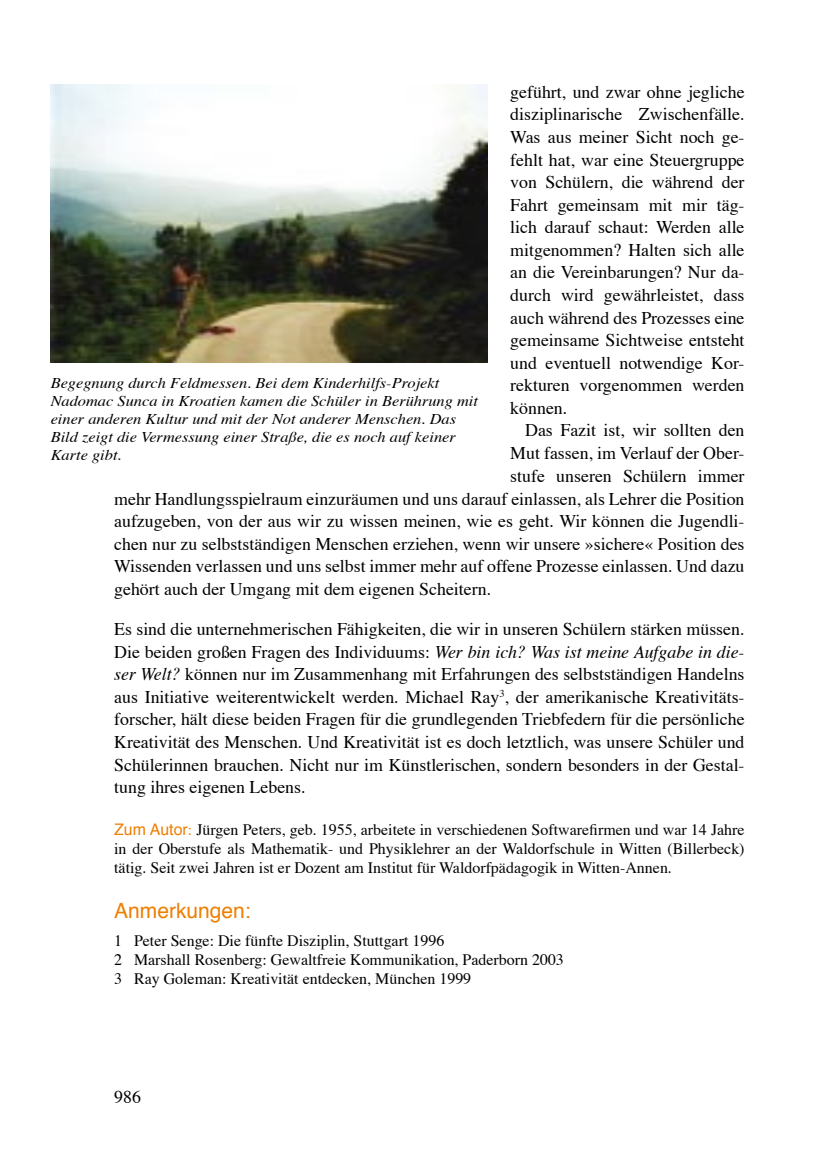
<style>
.page{position:relative;width:829px;height:1176px;background:#fff}
.page>*{position:absolute;margin:0;border:0;box-sizing:border-box;transform-origin:0 0}
.t1{font:21px "Helvetica";color:#ee7f00}
.t2{font:17.85px/22.6px "Times";color:#000;text-align:justify}
.t3{font:15.92px/19.1px "Times";color:#000;text-align:justify}
.t4{font:italic 14.88px/17.8px "Times";color:#000;scale:1.1 1}
.s1{font-style:italic}
.s2{font-family:"Helvetica";color:#ee7f00}
.s3{color:#ee7f00}
</style>
<div class="page">
<img style="left:51px;top:84px;width:436px;height:278px">
<p class="t2" style="left:510px;top:81px;width:236px">geführt, und zwar ohne jegliche disziplinarische Zwischenfälle.<br>Was aus meiner Sicht noch ge&shy;fehlt hat, war eine Steuergruppe von Schülern, die während der Fahrt gemeinsam mit mir täg&shy;lich darauf schaut: Werden alle mitgenommen? Halten sich alle an die Vereinbarungen? Nur da&shy;durch wird gewährleistet, dass auch während des Prozesses eine gemeinsame Sichtweise entsteht und eventuell notwendige Kor&shy;rekturen vorgenommen werden können.</p>
<p class="t2" style="left:525px;top:420px;width:221px">Das Fazit ist, wir sollten den</p>
<p class="t2" style="left:510px;top:443px;width:236px">Mut fassen, im Verlauf der Ober-</p>
<p class="t2" style="left:510px;top:465px;width:236px">stufe unseren Schülern immer</p>
<p class="t2" style="left:114px;top:488px;width:631px">mehr Handlungsspielraum einzuräumen und uns darauf einlassen, als Lehrer die Position</p>
<p class="t2" style="left:114px;top:511px;width:631px">aufzugeben, von der aus wir zu wissen meinen, wie es geht. Wir können die Jugendli-</p>
<p class="t2" style="left:114px;top:533px;width:631px">chen nur zu selbstständigen Menschen erziehen, wenn wir unsere »sichere« Position des</p>
<p class="t2" style="left:114px;top:556px;width:631px">Wissenden verlassen und uns selbst immer mehr auf offene Prozesse einlassen. Und dazu</p>
<p class="t2" style="left:114px;top:579px;width:378px">gehört auch der Umgang mit dem eigenen Scheitern.</p>
<p class="t2" style="left:114px;top:619px;width:632px">Es sind die unternehmerischen Fähigkeiten, die wir in unseren Schülern stärken müssen.<br>Die beiden großen Fragen des Individuums: <span class="s1">Wer bin ich? Was ist meine Aufgabe in die&shy;ser Welt?</span> können nur im Zusammenhang mit Erfahrungen des selbstständigen Handelns aus Initiative weiterentwickelt werden. Michael Ray<sup>3</sup>, der amerikanische Kreativitäts&shy;forscher, hält diese beiden Fragen für die grundlegenden Triebfedern für die persönliche Kreativität des Menschen. Und Kreativität ist es doch letztlich, was unsere Schüler und Schülerinnen brauchen. Nicht nur im Künstlerischen, sondern besonders in der Gestal&shy;tung ihres eigenen Lebens.</p>
<p class="t3" style="left:114px;top:821px;width:632px"><span class="s2">Zum Autor</span><span class="s3">:</span> Jürgen Peters, geb. 1955, arbeitete in verschiedenen Softwarefirmen und war 14 Jahre in der Oberstufe als Mathematik- und Physiklehrer an der Waldorfschule in Witten (Billerbeck) tätig. Seit zwei Jahren ist er Dozent am Institut für Waldorfpädagogik in Witten-Annen.</p>
<p class="t1" style="left:114px;top:896px;width:138px">Anmerkungen:</p>
<p class="t3" style="left:114px;top:931px;width:451px;text-align:left">1 Peter Senge: Die fünfte Disziplin, Stuttgart 1996<br>2 Marshall Rosenberg: Gewaltfreie Kommunikation, Paderborn 2003<br>3 Ray Goleman: Kreativität entdecken, München 1999</p>
<p class="t4" style="left:51px;top:375px;width:390px">Begegnung durch Feldmessen. Bei dem Kinderhilfs-Projekt Nadomac Sunca in Kroatien kamen die Schüler in Berührung mit einer anderen Kultur und mit der Not anderer Menschen. Das Bild zeigt die Vermessung einer Straße, die es noch auf keiner Karte gibt.</p>
<p class="t2" style="left:114px;top:1086px;width:28px">986</p>
</div>
